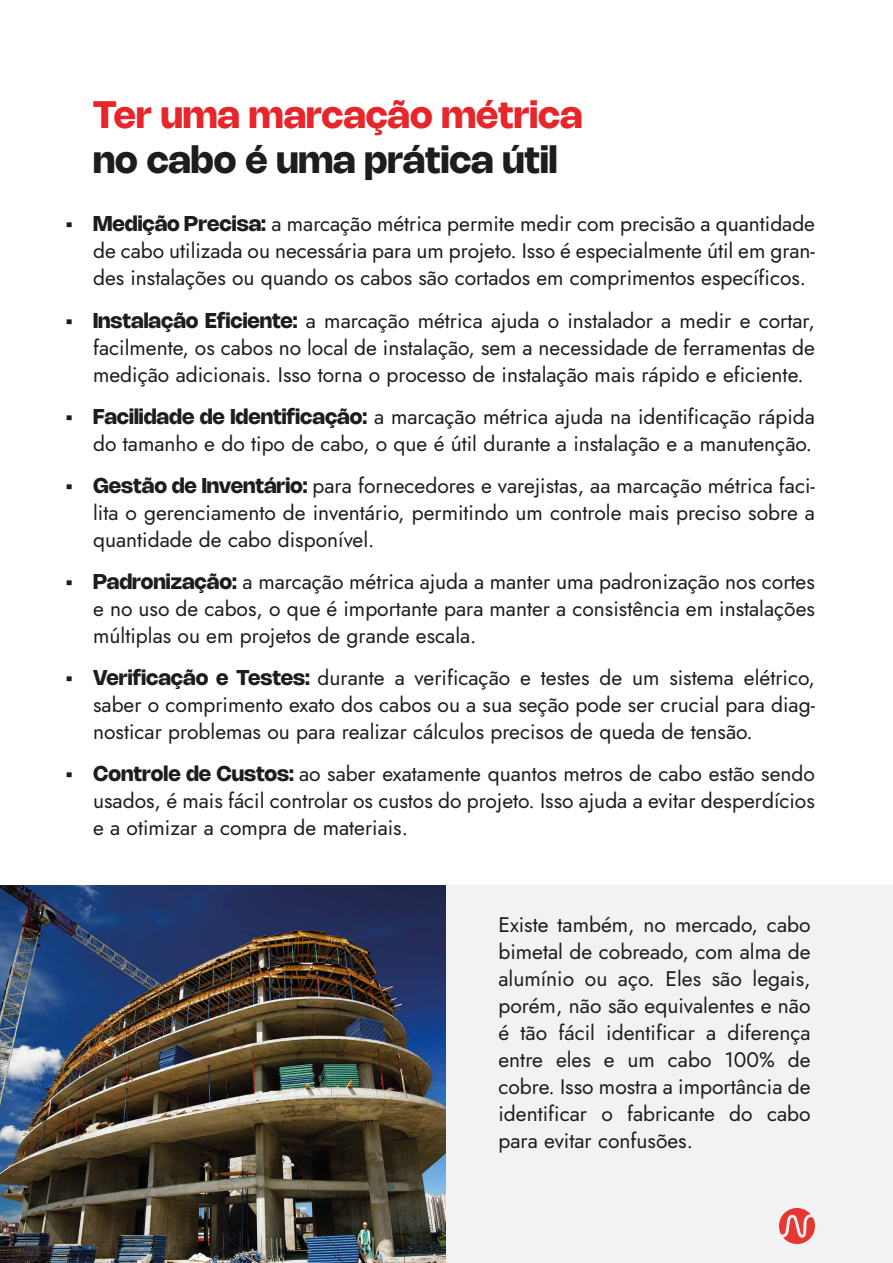
<style>
.page{position:relative;width:893px;height:1263px;background:#fff}
.page>*{position:absolute;margin:0;border:0;box-sizing:border-box;transform-origin:0 0}
.t1{font:700 37.5px "Nohemi";color:#e6262a}
.t2{font:700 37.5px "Nohemi";color:#1d1d1b}
.t3{font:21px/27px "Jost";color:#1d1d1b;text-align:justify}
.s1{font-family:"Nohemi";font-weight:700}
</style>
<div class="page">
<img style="left:0;top:885px;width:446px;height:378px">
<div style="left:446px;top:885px;width:447px;height:378px;background:#f2f2f2"></div>
<svg style="left:779px;top:1208px;width:36px;height:36px"></svg>
<h1 class="t1" style="left:93px;top:92px;width:491px">Ter uma marcação métrica</h1>
<h1 class="t2" style="left:93px;top:137px;width:466px">no cabo é uma prática útil</h1>
<p class="t3" style="left:93px;top:211px;width:723px;text-indent:-27px"><span class="s1">• Medição Precisa:</span> a marcação métrica permite medir com precisão a quantidade de cabo utilizada ou necessária para um projeto. Isso é especialmente útil em gran&shy;des instalações ou quando os cabos são cortados em comprimentos específicos.</p>
<p class="t3" style="left:93px;top:307px;width:723px;text-indent:-27px"><span class="s1">• Instalação Eficiente:</span> a marcação métrica ajuda o instalador a medir e cortar, facilmente, os cabos no local de instalação, sem a necessidade de ferramentas de medição adicionais. Isso torna o processo de instalação mais rápido e eficiente.</p>
<p class="t3" style="left:66px;top:403px;width:750px;text-align:right"><span class="s1">• Facilidade de Identificação:</span> a marcação métrica ajuda na identificação rápida do tamanho e do tipo de cabo, o que é útil durante a instalação e a manutenção.</p>
<p class="t3" style="left:93px;top:472px;width:723px;text-indent:-27px"><span class="s1">• Gestão de Inventário:</span> para fornecedores e varejistas, aa marcação métrica faci&shy;lita o gerenciamento de inventário, permitindo um controle mais preciso sobre a quantidade de cabo disponível.</p>
<p class="t3" style="left:93px;top:568px;width:723px;text-indent:-27px"><span class="s1">• Padronização:</span> a marcação métrica ajuda a manter uma padronização nos cortes e no uso de cabos, o que é importante para manter a consistência em instalações múltiplas ou em projetos de grande escala.</p>
<p class="t3" style="left:93px;top:664px;width:723px;text-indent:-27px"><span class="s1">• Verificação e Testes:</span> durante a verificação e testes de um sistema elétrico, saber o comprimento exato dos cabos ou a sua seção pode ser crucial para diag&shy;nosticar problemas ou para realizar cálculos precisos de queda de tensão.</p>
<p class="t3" style="left:93px;top:760px;width:723px;text-indent:-27px"><span class="s1">• Controle de Custos:</span> ao saber exatamente quantos metros de cabo estão sendo usados, é mais fácil controlar os custos do projeto. Isso ajuda a evitar desperdícios e a otimizar a compra de materiais.</p>
<p class="t3" style="left:498px;top:911px;width:314px">Existe também, no mercado, cabo bimetal de cobreado, com alma de alumínio ou aço. Eles são legais, porém, não são equivalentes e não é tão fácil identificar a diferença entre eles e um cabo 100% de cobre. Isso mostra a importância de identificar o fabricante do cabo para evitar confusões.</p>
</div>
